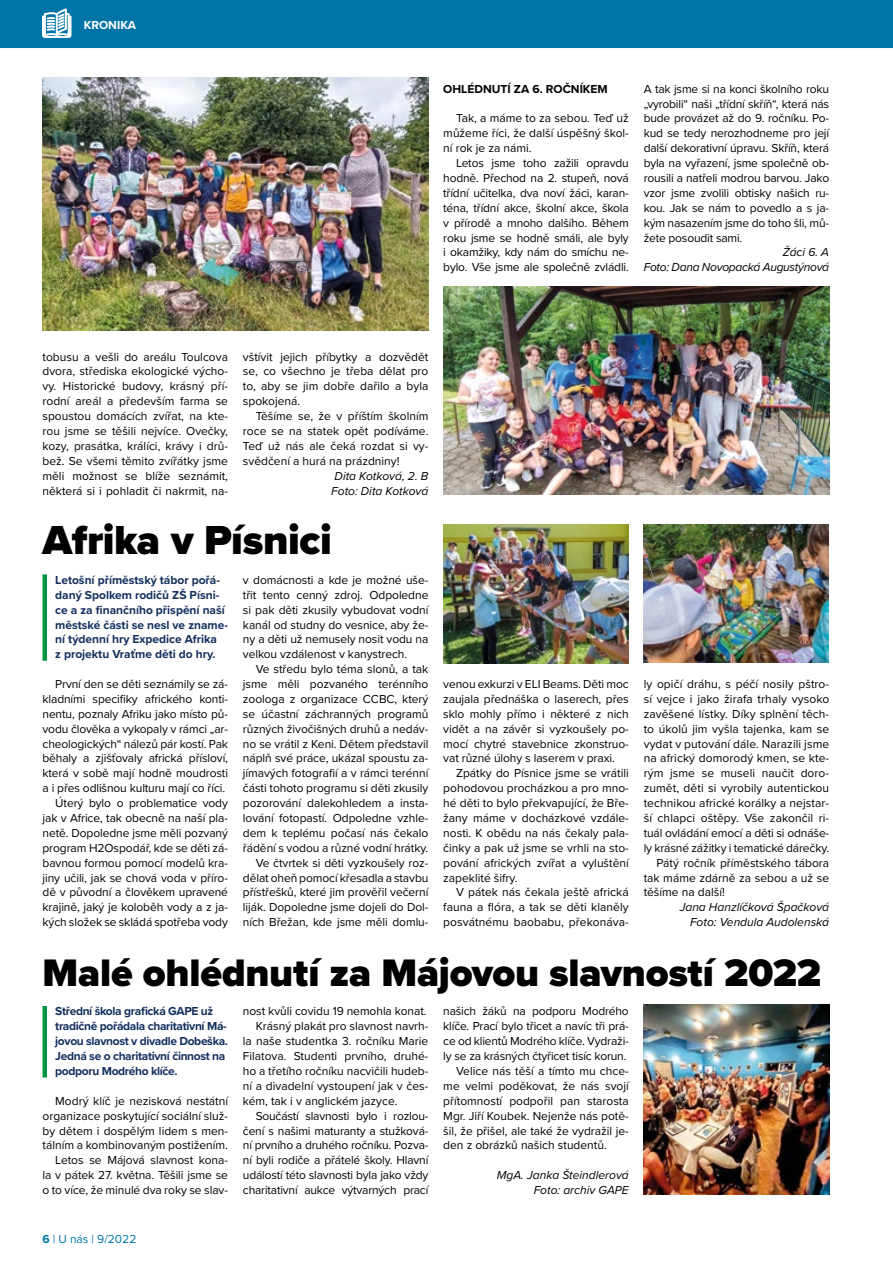
<style>
.page{position:relative;width:893px;height:1263px;background:#fff}
.page>*{position:absolute;margin:0;border:0;box-sizing:border-box;transform-origin:0 0}
.nadpis-01{font:900 42px "Proxima Nova";letter-spacing:-.01em;color:#000}
.nadpis-01-2{font:900 39.75px "Proxima Nova";letter-spacing:-.005em;color:#000}
.text{font:12px/14.9px "Proxima Nova";letter-spacing:-.005em;color:#000;text-align:justify}
.perex{font:700 12px/14.9px "Proxima Nova";color:#132f5e}
.perex-2{font:700 12px/14.9px "Proxima Nova";letter-spacing:-.03em;color:#132f5e}
.podpis{font:italic 12px "Proxima Nova";color:#000}
.podpis-2{font:italic 12px "Proxima Nova";letter-spacing:-.025em;color:#000}
.nadpis-02{font:700 12px "Proxima Nova";color:#000}
.t1{font:12px "Proxima Nova";color:#0074a6}
.t2{font:700 12px "Proxima Nova";color:#fff}
.s1{font-weight:700}
</style>
<div class="page">
<div style="left:0;top:0;width:893px;height:48px;background:#0074a6"></div>
<svg style="left:42px;top:8px;width:29px;height:30px"></svg>
<img style="left:43px;top:78px;width:385px;height:253px">
<img style="left:443px;top:286px;width:386px;height:208px">
<hr style="left:43px;top:574px;width:4px;height:87px;background:#009641">
<img style="left:644px;top:524px;width:185px;height:139px">
<img style="left:443px;top:524px;width:186px;height:139px">
<hr style="left:43px;top:1006px;width:4px;height:71px;background:#009641">
<img style="left:644px;top:1005px;width:185px;height:189px">
<p class="t2" style="left:84px;top:16px;width:54px">KRONIKA</p>
<p class="nadpis-02" style="left:443px;top:80px;width:166px">OHLÉDNUTÍ ZA 6. ROČNÍKEM</p>
<p class="text" style="left:443px;top:110px;width:187px;text-indent:13px">Tak, a máme to za sebou. Teď už můžeme říci, že další úspěšný škol&shy;ní rok je za námi.</p>
<p class="text" style="left:443px;top:155px;width:187px;text-indent:13px">Letos jsme toho zažili opravdu hodně. Přechod na 2. stupeň, nová třídní učitelka, dva noví žáci, karan&shy;téna, třídní akce, školní akce, škola v přírodě a mnoho dalšího. Během roku jsme se hodně smáli, ale byly i okamžiky, kdy nám do smíchu ne&shy;bylo. Vše jsme ale společně zvládli.</p>
<p class="text" style="left:644px;top:81px;width:187px">A tak jsme si na konci školního roku „vyrobili“ naši „třídní skříň“, která nás bude provázet až do 9. ročníku. Po&shy;kud se tedy nerozhodneme pro její další dekorativní úpravu. Skříň, která byla na vyřazení, jsme společně ob&shy;rousili a natřeli modrou barvou. Jako vzor jsme zvolili obtisky našich ru&shy;kou. Jak se nám to povedlo a s ja&shy;kým nasazením jsme do toho šli, mů&shy;žete posoudit sami.</p>
<p class="podpis" style="left:783px;top:243px;width:48px">Žáci 6. A</p>
<p class="podpis-2" style="left:644px;top:258px;width:187px">Foto: Dana Novopacká Augustýnová</p>
<p class="text" style="left:43px;top:349px;width:187px">tobusu a vešli do areálu Toulcova dvora, střediska ekologické výcho&shy;vy. Historické budovy, krásný pří&shy;rodní areál a především farma se spoustou domácích zvířat, na kte&shy;rou jsme se těšili nejvíce. Ovečky, kozy, prasátka, králíci, krávy i drů&shy;bež. Se všemi těmito zvířátky jsme měli možnost se blíže seznámit, některá si i pohladit či nakrmit, na-</p>
<p class="text" style="left:243px;top:349px;width:187px">vštívit jejich příbytky a dozvědět se, co všechno je třeba dělat pro to, aby se jim dobře dařilo a byla spokojená.</p>
<p class="text" style="left:243px;top:408px;width:187px;text-indent:13px">Těšíme se, že v příštím školním roce se na statek opět podíváme.<br>Teď už nás ale čeká rozdat si vy&shy;svědčení a hurá na prázdniny!</p>
<p class="podpis" style="left:335px;top:467px;width:95px">Dita Kotková, 2. B</p>
<p class="podpis" style="left:331px;top:482px;width:99px">Foto: Dita Kotková</p>
<p class="nadpis-01" style="left:43px;top:509px;width:291px">Afrika v Písnici</p>
<p class="perex" style="left:55px;top:572px;width:174px">Letošní příměstský tábor pořá&shy;daný Spolkem rodičů ZŠ Písni&shy;ce a za finančního přispění naší městské části se nesl ve zname&shy;ní týdenní hry Expedice Afrika<br>z projektu Vraťme děti do hry.</p>
<p class="text" style="left:43px;top:676px;width:187px;text-indent:13px">První den se děti seznámily se zá&shy;kladními specifiky afrického konti&shy;nentu, poznaly Afriku jako místo pů&shy;vodu člověka a vykopaly v rámci „ar&shy;cheologických“ nálezů pár kostí. Pak běhaly a zjišťovaly africká přísloví, která v sobě mají hodně moudrosti a i přes odlišnou kulturu mají co říci.</p>
<p class="text" style="left:43px;top:795px;width:187px;text-indent:13px">Úterý bylo o problematice vody jak v Africe, tak obecně na naší pla&shy;netě. Dopoledne jsme měli pozvaný program H2Ospodář, kde se děti zá&shy;bavnou formou pomocí modelů kra&shy;jiny učili, jak se chová voda v příro&shy;dě v původní a člověkem upravené krajině, jaký je koloběh vody a z ja&shy;kých složek se skládá spotřeba vody</p>
<p class="text" style="left:243px;top:572px;width:187px">v domácnosti a kde je možné uše&shy;třit tento cenný zdroj. Odpoledne si pak děti zkusily vybudovat vodní kanál od studny do vesnice, aby že&shy;ny a děti už nemusely nosit vodu na velkou vzdálenost v kanystrech.</p>
<p class="text" style="left:243px;top:661px;width:187px;text-indent:13px">Ve středu bylo téma slonů, a tak jsme měli pozvaného terénního zoologa z organizace CCBC, který se účastní záchranných programů různých živočišných druhů a nedáv&shy;no se vrátil z Keni. Dětem představil náplň své práce, ukázal spoustu za&shy;jímavých fotografií a v rámci terénní části tohoto programu si děti zkusily pozorování dalekohledem a insta&shy;lování fotopastí. Odpoledne vzhle&shy;dem k teplému počasí nás čekalo řádění s vodou a různé vodní hrátky.</p>
<p class="text" style="left:243px;top:855px;width:187px;text-indent:13px">Ve čtvrtek si děti vyzkoušely roz&shy;dělat oheň pomocí křesadla a stavbu přístřešků, které jim prověřil večerní liják. Dopoledne jsme dojeli do Dol&shy;ních Břežan, kde jsme měli domlu-</p>
<p class="text" style="left:443px;top:676px;width:187px">venou exkurzi v ELI Beams. Děti moc zaujala přednáška o laserech, přes sklo mohly přímo i některé z nich vidět a na závěr si vyzkoušely po&shy;mocí chytré stavebnice zkonstruo&shy;vat různé úlohy s laserem v praxi.</p>
<p class="text" style="left:443px;top:765px;width:187px;text-indent:13px">Zpátky do Písnice jsme se vrátili pohodovou procházkou a pro mno&shy;hé děti to bylo překvapující, že Bře&shy;žany máme v docházkové vzdále&shy;nosti. K obědu na nás čekaly pala&shy;činky a pak už jsme se vrhli na sto&shy;pování afrických zvířat a vyluštění zapeklité šifry.</p>
<p class="text" style="left:443px;top:884px;width:187px;text-indent:13px">V pátek nás čekala ještě africká fauna a flóra, a tak se děti klaněly posvátnému baobabu, překonáva-</p>
<p class="text" style="left:644px;top:676px;width:187px">ly opičí dráhu, s péčí nosily pštro&shy;sí vejce i jako žirafa trhaly vysoko zavěšené lístky. Díky splnění těch&shy;to úkolů jim vyšla tajenka, kam se vydat v putování dále. Narazili jsme na africký domorodý kmen, se kte&shy;rým jsme se museli naučit doro&shy;zumět, děti si vyrobily autentickou technikou africké korálky a nejstar&shy;ší chlapci oštěpy. Vše zakončil ri&shy;tuál ovládání emocí a děti si odnáše&shy;ly krásné zážitky i tematické dárečky.</p>
<p class="text" style="left:644px;top:855px;width:187px;text-indent:13px">Pátý ročník příměstského tábora tak máme zdárně za sebou a už se těšíme na další!</p>
<p class="podpis" style="left:680px;top:898px;width:151px">Jana Hanzlíčková Špačková</p>
<p class="podpis" style="left:690px;top:913px;width:141px">Foto: Vendula Audolenská</p>
<p class="nadpis-01-2" style="left:43px;top:943px;width:780px">Malé ohlédnutí za Májovou slavností 2022</p>
<p class="perex-2" style="left:55px;top:1004px;width:174px">Střední škola grafická GAPE už tradičně pořádala charitativní Má&shy;jovou slavnost v divadle Dobeška.<br>Jedná se o charitativní činnost na podporu Modrého klíče.</p>
<p class="text" style="left:43px;top:1093px;width:187px;text-indent:13px">Modrý klíč je nezisková nestátní organizace poskytující sociální služ&shy;by dětem i dospělým lidem s men&shy;tálním a kombinovaným postižením.</p>
<p class="text" style="left:43px;top:1152px;width:187px;text-indent:13px">Letos se Májová slavnost kona&shy;la v pátek 27. května. Těšili jsme se o to více, že minulé dva roky se slav-</p>
<p class="text" style="left:243px;top:1003px;width:185px">nost kvůli covidu 19 nemohla konat.</p>
<p class="text" style="left:243px;top:1018px;width:187px;text-indent:13px">Krásný plakát pro slavnost navrh&shy;la naše studentka 3. ročníku Marie Filatova. Studenti prvního, druhé&shy;ho a třetího ročníku nacvičili hudeb&shy;ní a divadelní vystoupení jak v čes&shy;kém, tak i v anglickém jazyce.</p>
<p class="text" style="left:243px;top:1108px;width:187px;text-indent:13px">Součástí slavnosti bylo i rozlou&shy;čení s našimi maturanty a stužková&shy;ní prvního a druhého ročníku. Pozva&shy;ní byli rodiče a přátelé školy. Hlavní událostí této slavnosti byla jako vždy charitativní aukce výtvarných prací</p>
<p class="text" style="left:443px;top:1003px;width:187px">našich žáků na podporu Modrého klíče. Prací bylo třicet a navíc tři prá&shy;ce od klientů Modrého klíče. Vydraži&shy;ly se za krásných čtyřicet tisíc korun.</p>
<p class="text" style="left:443px;top:1063px;width:187px;text-indent:13px">Velice nás těší a tímto mu chce&shy;me velmi poděkovat, že nás svojí přítomností podpořil pan starosta Mgr. Jiří Koubek. Nejenže nás potě&shy;šil, že přišel, ale také že vydražil je&shy;den z obrázků našich studentů.</p>
<p class="podpis" style="left:497px;top:1166px;width:133px">MgA. Janka Šteindlerová</p>
<p class="podpis" style="left:534px;top:1181px;width:97px">Foto: archiv GAPE</p>
<p class="t1" style="left:43px;top:1230px;width:95px"><span class="s1">6</span> | U nás | 9/2022</p>
</div>
